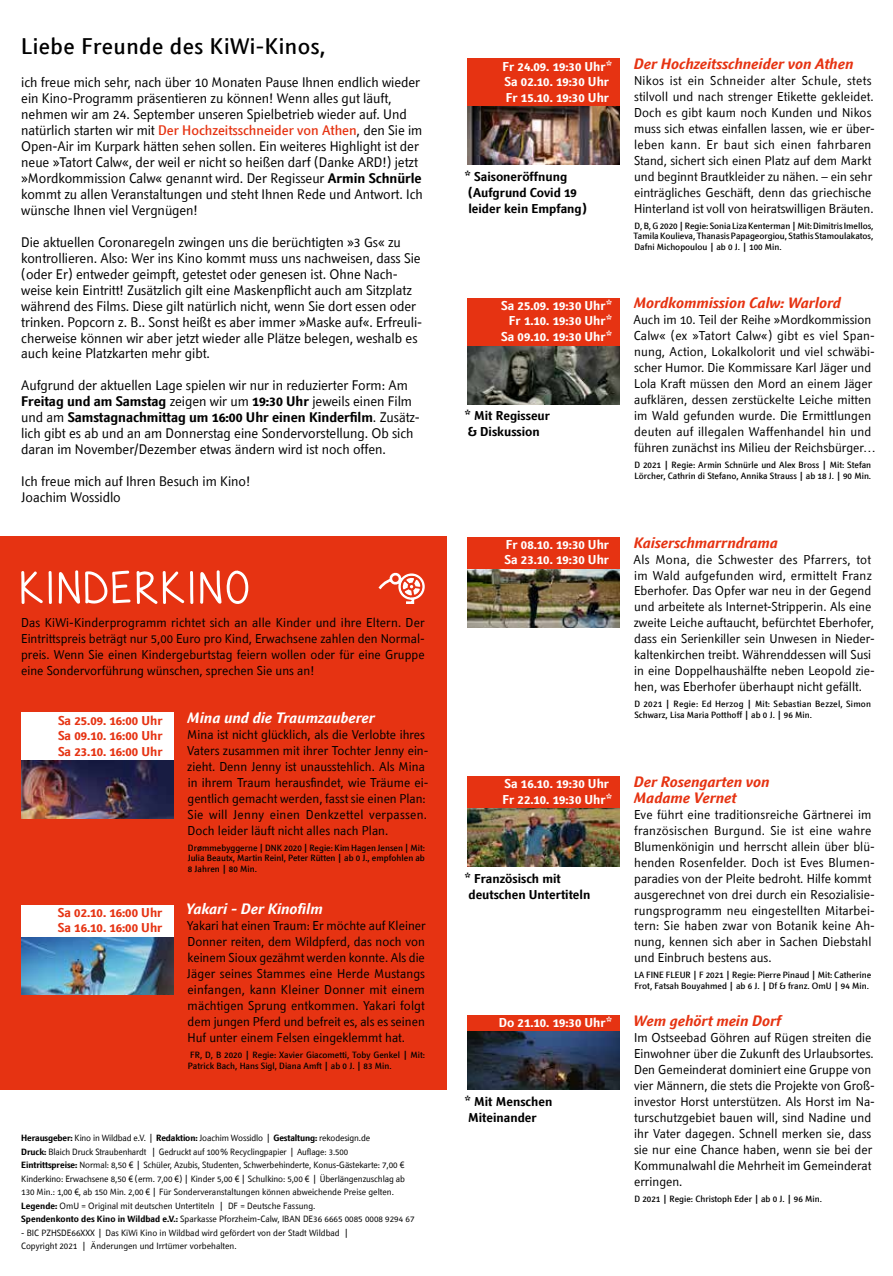
<style>
.page{position:relative;width:893px;height:1276px;background:#fff}
.page>*{position:absolute;margin:0;border:0;box-sizing:border-box;transform-origin:0 0}
.t1{font:500 22.5px "Textra LT Com";letter-spacing:.02em;color:#000}
.t2{font:italic 700 15px/15.9px "Textra LT Com";color:#e63312}
.t3{font:italic 700 15px "Textra LT Com";color:#fff}
.t4{font:13.8px/15.9px "Textra LT Com";letter-spacing:-.005em;color:#000}
.t5{font:12.75px/15.9px "Textra LT Com";color:#000}
.t6{font:700 12.75px/15.3px "Textra LT Com";color:#fff}
.t7{font:700 12.75px/15.9px "Textra LT Com";color:#000}
.t8{font:700 12.75px/15.3px "Textra LT Com";color:#e63312}
.t9{font:9px/13.5px "Textra LT Com";letter-spacing:-.01em;color:#000}
.t10{font:500 9px/10.6px "Textra LT Com";color:#000}
.t11{font:500 9px/10.6px "Textra LT Com";letter-spacing:.025em;color:#000}
.s1{font-weight:500;color:#e63312}
.s2{font-weight:700}
</style>
<div class="page">
<div style="left:0;top:537px;width:446px;height:553px;background:#e63312"></div>
<img style="left:21px;top:937px;width:152px;height:57px">
<div style="left:21px;top:905px;width:152px;height:32px;background:#fff"></div>
<img style="left:468px;top:1031px;width:152px;height:59px">
<div style="left:468px;top:1015px;width:152px;height:16px;background:#e63312"></div>
<img style="left:21px;top:760px;width:152px;height:59px">
<div style="left:21px;top:712px;width:152px;height:48px;background:#fff"></div>
<svg style="left:378px;top:572px;width:47px;height:32px"></svg>
<svg style="left:21px;top:570px;width:227px;height:34px"></svg>
<img style="left:468px;top:345px;width:152px;height:59px">
<div style="left:468px;top:297px;width:152px;height:48px;background:#e63312"></div>
<img style="left:468px;top:569px;width:152px;height:58px">
<div style="left:468px;top:537px;width:152px;height:32px;background:#e63312"></div>
<img style="left:468px;top:808px;width:152px;height:58px">
<div style="left:468px;top:776px;width:152px;height:32px;background:#e63312"></div>
<img style="left:468px;top:106px;width:152px;height:59px">
<div style="left:468px;top:58px;width:152px;height:48px;background:#e63312"></div>
<h1 class="t1" style="left:21px;top:32px;width:306px">Liebe Freunde des KiWi-Kinos,</h1>
<p class="t4" style="left:21px;top:74px;width:403px">ich freue mich sehr, nach über 10 Monaten Pause Ihnen endlich wieder ein Kino-Programm präsentieren zu können! Wenn alles gut läuft, nehmen wir am 24. September unseren Spielbetrieb wieder auf. Und natürlich starten wir mit <span class="s1">Der Hochzeitsschneider von Athen</span>, den Sie im Open-Air im Kurpark hätten sehen sollen. Ein weiteres Highlight ist der neue »Tatort Calw«, der weil er nicht so heißen darf (Danke ARD!) jetzt »Mordkommission Calw« genannt wird. Der Regisseur <span class="s2">Armin Schnürle </span>kommt zu allen Veranstaltungen und steht Ihnen Rede und Antwort. Ich wünsche Ihnen viel Vergnügen!</p>
<p class="t4" style="left:21px;top:234px;width:402px">Die aktuellen Coronaregeln zwingen uns die berüchtigten »3 Gs« zu kontrollieren. Also: Wer ins Kino kommt muss uns nachweisen, dass Sie (oder Er) entweder geimpft, getestet oder genesen ist. Ohne Nach&shy;weise kein Eintritt! Zusätzlich gilt eine Maskenpflicht auch am Sitzplatz während des Films. Diese gilt natürlich nicht, wenn Sie dort essen oder trinken. Popcorn z. B.. Sonst heißt es aber immer »Maske auf«. Erfreuli&shy;cherweise können wir aber jetzt wieder alle Plätze belegen, weshalb es auch keine Platzkarten mehr gibt.</p>
<p class="t4" style="left:21px;top:377px;width:400px">Aufgrund der aktuellen Lage spielen wir nur in reduzierter Form: Am <span class="s2">Freitag und am Samstag</span> zeigen wir um <span class="s2">19:30 Uhr</span> jeweils einen Film und am <span class="s2">Samstagnachmittag um 16:00 Uhr einen Kinderfilm</span>. Zusätz&shy;lich gibt es ab und an am Donnerstag eine Sondervorstellung. Ob sich daran im November/Dezember etwas ändern wird ist noch offen.</p>
<p class="t4" style="left:21px;top:473px;width:231px">Ich freue mich auf Ihren Besuch im Kino!<br>Joachim Wossidlo</p>
<p class="t5" style="left:21px;top:615px;width:405px;text-align:justify">Das KiWi-Kinderprogramm richtet sich an alle Kinder und ihre Eltern. Der Eintrittspreis beträgt nur 5,00 Euro pro Kind, Erwachsene zahlen den Normal&shy;preis. Wenn Sie einen Kindergeburtstag feiern wollen oder für eine Gruppe eine Sondervorführung wünschen, sprechen Sie uns an!</p>
<p class="t8" style="left:58px;top:713px;width:106px;text-align:justify">Sa 25.09. 16:00 Uhr Sa 09.10. 16:00 Uhr Sa 23.10. 16:00 Uhr</p>
<p class="t8" style="left:58px;top:905px;width:106px">Sa 02.10. 16:00 Uhr<br>Sa 16.10. 16:00 Uhr</p>
<p class="t3" style="left:188px;top:708px;width:189px">Mina und die Traumzauberer</p>
<p class="t5" style="left:187px;top:726px;width:243px">Mina ist nicht glücklich, als die Verlobte ihres Vaters zusammen mit ihrer Tochter Jenny ein&shy;zieht. Denn Jenny ist unausstehlich. Als Mina in ihrem Traum herausfindet, wie Träume ei&shy;gentlich gemacht werden, fasst sie einen Plan:<br>Sie will Jenny einen Denkzettel verpassen.<br>Doch leider läuft nicht alles nach Plan.</p>
<p class="t10" style="left:188px;top:842px;width:239px;text-align:justify">Drømmebyggerne | DNK 2020 | Regie: Kim Hagen Jensen | Mit:<br>Julia Beautx, Martin Reinl, Peter Rütten | ab 0 J., empfohlen ab 8 Jahren | 80 Min.</p>
<p class="t3" style="left:186px;top:899px;width:138px">Yakari - Der Kinofilm</p>
<p class="t5" style="left:187px;top:918px;width:240px;text-align:justify">Yakari hat einen Traum: Er möchte auf Kleiner Donner reiten, dem Wildpferd, das noch von keinem Sioux gezähmt werden konnte. Als die Jäger seines Stammes eine Herde Mustangs einfangen, kann Kleiner Donner mit einem mächtigen Sprung entkommen. Yakari folgt dem jungen Pferd und befreit es, als es seinen Huf unter einem Felsen eingeklemmt hat.</p>
<p class="t10" style="left:188px;top:1049px;width:239px">FR, D, B 2020 | Regie: Xavier Giacometti, Toby Genkel | Mit:<br>Patrick Bach, Hans Sigl, Diana Amft | ab 0 J. | 83 Min.</p>
<p class="t9" style="left:21px;top:1131px;width:395px"><span class="s2">Herausgeber:</span> Kino in Wildbad e.V. | <span class="s2">Redaktion:</span> Joachim Wossidlo | <span class="s2">Gestaltung:</span> rekodesign.de<br><span class="s2">Druck:</span> Blaich Druck Straubenhardt | Gedruckt auf 100% Recyclingpapier | Auflage: 3.500<br><span class="s2">Eintrittspreise:</span> Normal: 8,50 € | Schüler, Azubis, Studenten, Schwerbehinderte, Konus-Gästekarte: 7,00 € Kinderkino: Erwachsene 8,50 € (erm. 7,00 €) | Kinder 5,00 € | Schulkino: 5,00 € | Überlängenzuschlag ab 130 Min.: 1,00 €, ab 150 Min. 2,00 € | Für Sonderveranstaltungen können abweichende Preise gelten.<br><span class="s2">Legende:</span> OmU = Original mit deutschen Untertiteln | DF = Deutsche Fassung.<br><span class="s2">Spendenkonto des Kino in Wildbad e.V.:</span> Sparkasse Pforzheim-Calw, IBAN DE36 6665 0085 0008 9294 67</p>
<p class="t9" style="left:21px;top:1226px;width:329px">- BIC PZHSDE66XXX | Das KiWi Kino in Wildbad wird gefördert von der Stadt Wildbad |<br>Copyright 2021 | Änderungen und Irrtümer vorbehalten.</p>
<p class="t6" style="left:503px;top:59px;width:111px">Fr 24.09. 19:30 Uhr*<br>Sa 02.10. 19:30 Uhr<br>Fr 15.10. 19:30 Uhr</p>
<p class="t7" style="left:464px;top:168px;width:124px">* Saisoneröffnung (Aufgrund Covid 19 leider kein Empfang)</p>
<p class="t6" style="left:501px;top:298px;width:113px;text-align:right">Sa 25.09. 19:30 Uhr*<br>Fr 1.10. 19:30 Uhr*<br>Sa 09.10. 19:30 Uhr*</p>
<p class="t7" style="left:464px;top:407px;width:87px">* Mit Regisseur &amp; Diskussion</p>
<p class="t2" style="left:634px;top:56px;width:221px">Der Hochzeitsschneider von Athen</p>
<p class="t5" style="left:634px;top:73px;width:242px">Nikos ist ein Schneider alter Schule, stets stilvoll und nach strenger Etikette gekleidet.<br>Doch es gibt kaum noch Kunden und Nikos muss sich etwas einfallen lassen, wie er über&shy;leben kann. Er baut sich einen fahrbaren Stand, sichert sich einen Platz auf dem Markt und beginnt Brautkleider zu nähen. – ein sehr einträgliches Geschäft, denn das griechische Hinterland ist voll von heiratswilligen Bräuten.</p>
<p class="t10" style="left:634px;top:220px;width:241px;text-align:justify">D, B, G 2020 | Regie: Sonia Liza Kenterman | Mit: Dimitris Imellos, Tamila Koulieva, Thanasis Papageorgiou, Stathis Stamoulakatos, Dafni Michopoulou | ab 0 J. | 100 Min.</p>
<p class="t2" style="left:634px;top:295px;width:209px">Mordkommission Calw: Warlord</p>
<p class="t5" style="left:633px;top:312px;width:244px">Auch im 10. Teil der Reihe »Mordkommission Calw« (ex »Tatort Calw«) gibt es viel Span&shy;nung, Action, Lokalkolorit und viel schwäbi&shy;scher Humor. Die Kommissare Karl Jäger und Lola Kraft müssen den Mord an einem Jäger aufklären, dessen zerstückelte Leiche mitten im Wald gefunden wurde. Die Ermittlungen deuten auf illegalen Waffenhandel hin und führen zunächst ins Milieu der Reichsbürger…</p>
<p class="t10" style="left:634px;top:459px;width:238px">D 2021 | Regie: Armin Schnürle und Alex Bross | Mit: Stefan<br>Lörcher, Cathrin di Stefano, Annika Strauss | ab 18 J. | 90 Min.</p>
<p class="t6" style="left:505px;top:537px;width:106px">Fr 08.10. 19:30 Uhr<br>Sa 23.10. 19:30 Uhr</p>
<p class="t2" style="left:634px;top:534px;width:145px">Kaiserschmarrndrama</p>
<p class="t5" style="left:633px;top:551px;width:243px">Als Mona, die Schwester des Pfarrers, tot im Wald aufgefunden wird, ermittelt Franz Eberhofer. Das Opfer war neu in der Gegend und arbeitete als Internet-Stripperin. Als eine zweite Leiche auftaucht, befürchtet Eberhofer, dass ein Serienkiller sein Unwesen in Nieder&shy;kaltenkirchen treibt. Währenddessen will Susi in eine Doppelhaushälfte neben Leopold zie&shy;hen, was Eberhofer überhaupt nicht gefällt.</p>
<p class="t11" style="left:634px;top:698px;width:238px">D 2021 | Regie: Ed Herzog | Mit: Sebastian Bezzel, Simon<br>Schwarz, Lisa Maria Potthoff | ab 0 J. | 96 Min.</p>
<p class="t6" style="left:503px;top:776px;width:111px">Sa 16.10. 19:30 Uhr<br>Fr 22.10. 19:30 Uhr*</p>
<p class="t7" style="left:468px;top:870px;width:123px;text-indent:-4px">* Französisch mit deutschen Untertiteln</p>
<p class="t6" style="left:499px;top:1015px;width:115px">Do 21.10. 19:30 Uhr*</p>
<p class="t7" style="left:464px;top:1093px;width:89px">* Mit Menschen<br>Miteinander</p>
<p class="t2" style="left:634px;top:773px;width:137px">Der Rosengarten von<br>Madame Vernet</p>
<p class="t5" style="left:634px;top:806px;width:242px">Eve führt eine traditionsreiche Gärtnerei im französischen Burgund. Sie ist eine wahre Blumenkönigin und herrscht allein über blü&shy;henden Rosenfelder. Doch ist Eves Blumen&shy;paradies von der Pleite bedroht. Hilfe kommt ausgerechnet von drei durch ein Resozialisie&shy;rungsprogramm neu eingestellten Mitarbei&shy;tern: Sie haben zwar von Botanik keine Ah&shy;nung, kennen sich aber in Sachen Diebstahl und Einbruch bestens aus.</p>
<p class="t10" style="left:634px;top:969px;width:238px">LA FINE FLEUR | F 2021 | Regie: Pierre Pinaud | Mit: Catherine<br>Frot, Fatsah Bouyahmed | ab 6 J. | Df &amp; franz. OmU | 94 Min.</p>
<p class="t2" style="left:634px;top:1013px;width:149px">Wem gehört mein Dorf</p>
<p class="t5" style="left:634px;top:1029px;width:242px">Im Ostseebad Göhren auf Rügen streiten die Einwohner über die Zukunft des Urlaubsortes.<br>Den Gemeinderat dominiert eine Gruppe von vier Männern, die stets die Projekte von Groß&shy;investor Horst unterstützen. Als Horst im Na&shy;turschutzgebiet bauen will, sind Nadine und ihr Vater dagegen. Schnell merken sie, dass sie nur eine Chance haben, wenn sie bei der Kommunalwahl die Mehrheit im Gemeinderat erringen.</p>
<p class="t10" style="left:634px;top:1193px;width:189px">D 2021 | Regie: Christoph Eder | ab 0 J. | 96 Min.</p>
</div>
